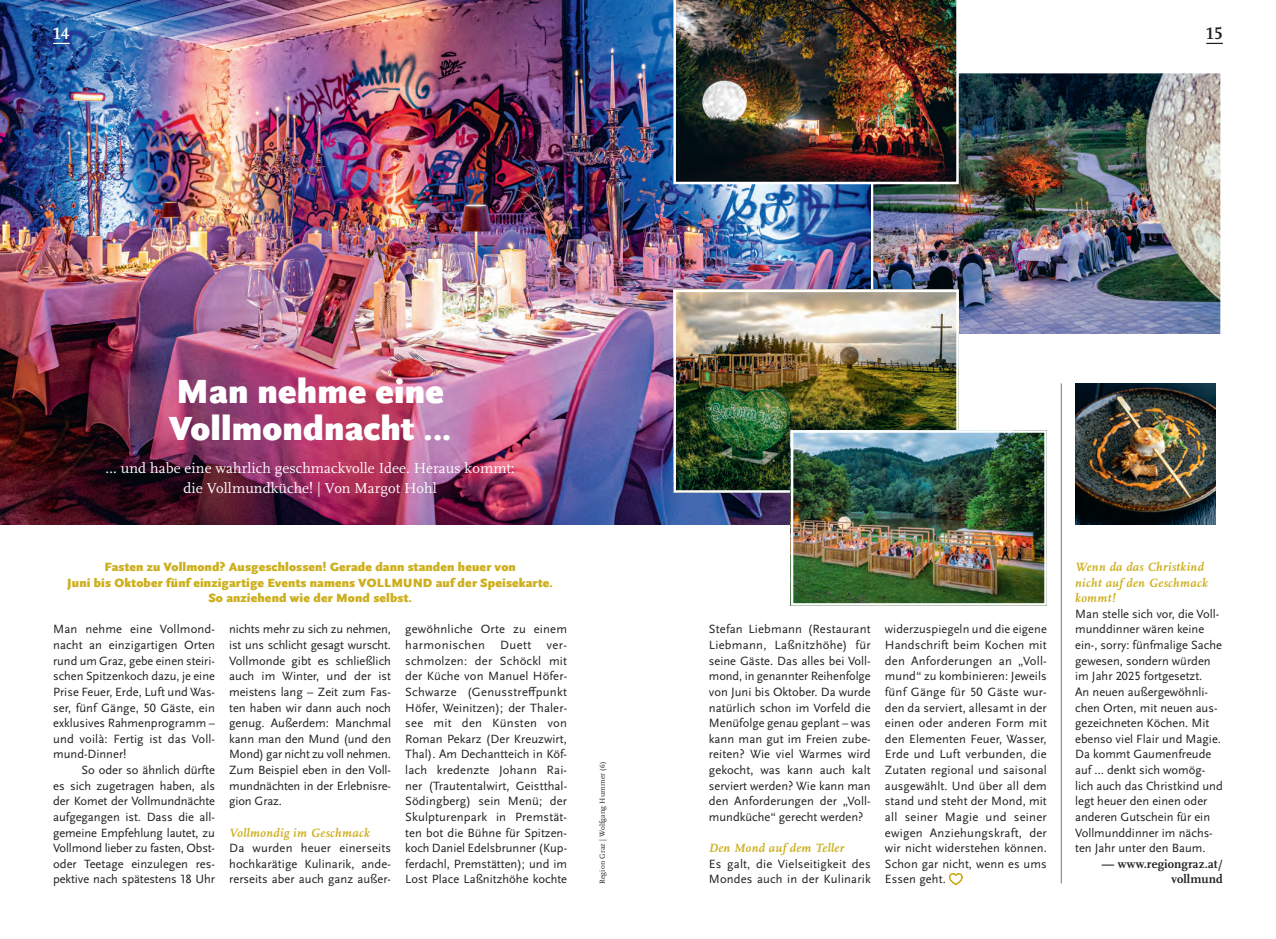
<style>
.page{position:relative;width:1276px;height:939px;background:#fff}
.page>*{position:absolute;margin:0;border:0;box-sizing:border-box;transform-origin:0 0}
.H2_farbig_zentriert{font:900 35px/37.5px "Scala Sans Pro";letter-spacing:.005em;color:#fff}
.Seitenzahl_Schwarz{font:700 17.5px "Scala Pro";color:#fff}
.Seitenzahl_Schwarz-2{font:700 17.5px "Scala Pro";color:#231f20}
.Subhead___Autorenname_linksbündig{font:15px/20px "Scala Pro";letter-spacing:.005em;color:#fff;text-align:center}
.Copy___Blocksatz{font:12.5px/15.6px "Scala Sans Pro";letter-spacing:.005em;color:#231f20;text-align:justify}
.Copy___Einzug_Blocksatz{font:12.5px/15.6px "Scala Sans Pro";letter-spacing:-.01em;color:#231f20;text-align:justify}
.Copy___Flattersatz{font:12.5px/15.6px "Scala Sans Pro";color:#231f20}
.Intro_10_pt{font:900 12.5px/15.6px "Scala Sans Pro";letter-spacing:.01em;color:#cdaf1e;text-align:center}
.Zwischentitel{font:italic 700 12.5px/15.6px "Scala Pro";letter-spacing:.03em;color:#cdaf1e}
.URL_im_Fließtext{font:700 12.5px "Scala Pro";letter-spacing:.01em;color:#231f20}
.Fotocredit_Schwarz{font:7.5px "Scala Pro";letter-spacing:.02em;color:#231f20}
</style>
<div class="page">
<img style="left:873px;top:74px;width:346px;height:259px">
<div style="left:870px;top:71px;width:352px;height:265px;border:2px solid #fff"></div>
<img style="left:0;top:0;width:870px;height:524px">
<img style="left:676px;top:293px;width:279px;height:197px">
<div style="left:673px;top:290px;width:285px;height:203px;border:2px solid #fff"></div>
<hr style="left:1061px;top:383px;width:1px;height:500px;background:#76787b">
<svg style="left:948px;top:873px;width:15px;height:13px"></svg>
<img style="left:794px;top:433px;width:249px;height:170px">
<div style="left:791px;top:430px;width:255px;height:176px;border:2px solid #fff"></div>
<img style="left:1076px;top:383px;width:139px;height:141px">
<img style="left:673px;top:0;width:285px;height:184px">
<svg style="left:1206px;top:43px;width:16px;height:1px"></svg>
<svg style="left:53px;top:43px;width:17px;height:1px"></svg>
<p class="Seitenzahl_Schwarz" style="left:53px;top:24px;width:18px">14</p>
<p class="Seitenzahl_Schwarz-2" style="left:1206px;top:24px;width:18px">15</p>
<p class="H2_farbig_zentriert" style="left:169px;top:373px;width:284px">Man nehme eine<br>Vollmondnacht …</p>
<p class="Subhead___Autorenname_linksbündig" style="left:106px;top:458px;width:410px">… und habe eine wahrlich geschmackvolle Idee. Heraus kommt: die Vollmundküche! | Von Margot Hohl</p>
<p class="Intro_10_pt" style="left:67px;top:559px;width:487px">Fasten zu Vollmond? Ausgeschlossen! Gerade dann standen heuer von<br>Juni bis Oktober fünf einzigartige Events namens VOLLMUND auf der Speisekarte.<br>So anziehend wie der Mond selbst.</p>
<p class="Zwischentitel" style="left:1075px;top:559px;width:134px">Wenn da das Christkind nicht auf den Geschmack kommt!</p>
<p class="Copy___Flattersatz" style="left:1075px;top:606px;width:149px">Man stelle sich vor, die Voll&shy;munddinner wären keine ein-, sorry: fünfmalige Sache gewesen, sondern würden im Jahr 2025 fortgesetzt.<br>An neuen außergewöhnli&shy;chen Orten, mit neuen aus&shy;gezeichneten Köchen. Mit ebenso viel Flair und Magie.<br>Da kommt Gaumenfreude auf … denkt sich womög&shy;lich auch das Christkind und legt heuer den einen oder anderen Gutschein für ein<br>Vollmunddinner im nächs&shy;ten Jahr unter den Baum.</p>
<p class="URL_im_Fließtext" style="left:1102px;top:857px;width:122px">— www.regiongraz.at/</p>
<p class="Copy___Blocksatz" style="left:709px;top:622px;width:163px">Stefan Liebmann (Restaurant Liebmann, Laßnitzhöhe) für seine Gäste. Das alles bei Voll&shy;mond, in genannter Reihenfolge von Juni bis Oktober. Da wurde natürlich schon im Vorfeld die Menüfolge genau geplant – was kann man gut im Freien zube&shy;reiten? Wie viel Warmes wird gekocht, was kann auch kalt serviert werden? Wie kann man den Anforderungen der „Voll&shy;mundküche“ gerecht werden?</p>
<p class="Zwischentitel" style="left:709px;top:840px;width:137px">Den Mond auf dem Teller</p>
<p class="Copy___Blocksatz" style="left:709px;top:856px;width:163px">Es galt, die Vielseitigkeit des<br>Mondes auch in der Kulinarik</p>
<p class="Copy___Blocksatz" style="left:53px;top:622px;width:163px">Man nehme eine Vollmond&shy;nacht an einzigartigen Orten rund um Graz, gebe einen steiri&shy;schen Spitzenkoch dazu, je eine Prise Feuer, Erde, Luft und Was&shy;ser, fünf Gänge, 50 Gäste, ein exklusives Rahmenprogramm – und voilà: Fertig ist das Voll&shy;mund-Dinner!</p>
<p class="Copy___Einzug_Blocksatz" style="left:53px;top:762px;width:163px;text-indent:28px">So oder so ähnlich dürfte es sich zugetragen haben, als der Komet der Vollmundnächte aufgegangen ist. Dass die all&shy;gemeine Empfehlung lautet, zu Vollmond lieber zu fasten, Obst&shy;oder Teetage einzulegen res&shy;pektive nach spätestens 18 Uhr</p>
<p class="Copy___Einzug_Blocksatz" style="left:229px;top:622px;width:163px">nichts mehr zu sich zu nehmen, ist uns schlicht gesagt wurscht.<br>Vollmonde gibt es schließlich auch im Winter, und der ist meistens lang – Zeit zum Fas&shy;ten haben wir dann auch noch genug. Außerdem: Manchmal kann man den Mund (und den Mond) gar nicht zu voll nehmen.<br>Zum Beispiel eben in den Voll&shy;mundnächten in der Erlebnisre&shy;gion Graz.</p>
<p class="Zwischentitel" style="left:229px;top:825px;width:142px">Vollmondig im Geschmack</p>
<p class="Copy___Blocksatz" style="left:229px;top:840px;width:163px">Da wurden heuer einerseits hochkarätige Kulinarik, ande&shy;rerseits aber auch ganz außer-</p>
<p class="Copy___Blocksatz" style="left:405px;top:622px;width:163px">gewöhnliche Orte zu einem harmonischen Duett ver&shy;schmolzen: der Schöckl mit der Küche von Manuel Höfer-Schwarze (Genusstreffpunkt Höfer, Weinitzen); der Thaler&shy;see mit den Künsten von Roman Pekarz (Der Kreuzwirt, Thal). Am Dechantteich in Köf&shy;lach kredenzte Johann Rai&shy;ner (Trautentalwirt, Geistthal-Södingberg) sein Menü; der Skulpturenpark in Premstät&shy;ten bot die Bühne für Spitzen&shy;koch Daniel Edelsbrunner (Kup&shy;ferdachl, Premstätten); und im Lost Place Laßnitzhöhe kochte</p>
<p class="Copy___Blocksatz" style="left:885px;top:622px;width:163px">widerzuspiegeln und die eigene Handschrift beim Kochen mit den Anforderungen an „Voll&shy;mund“ zu kombinieren: Jeweils fünf Gänge für 50 Gäste wur&shy;den da serviert, allesamt in der einen oder anderen Form mit den Elementen Feuer, Wasser, Erde und Luft verbunden, die Zutaten regional und saisonal ausgewählt. Und über all dem stand und steht der Mond, mit all seiner Magie und seiner ewigen Anziehungskraft, der wir nicht widerstehen können.<br>Schon gar nicht, wenn es ums Essen geht.</p>
<p class="Fotocredit_Schwarz" style="left:598px;top:884px;width:124px;rotate:-90deg">Region Graz | Wolfgang Hummer (6)</p>
<p class="URL_im_Fließtext" style="left:1171px;top:872px;width:53px">vollmund</p>
</div>
